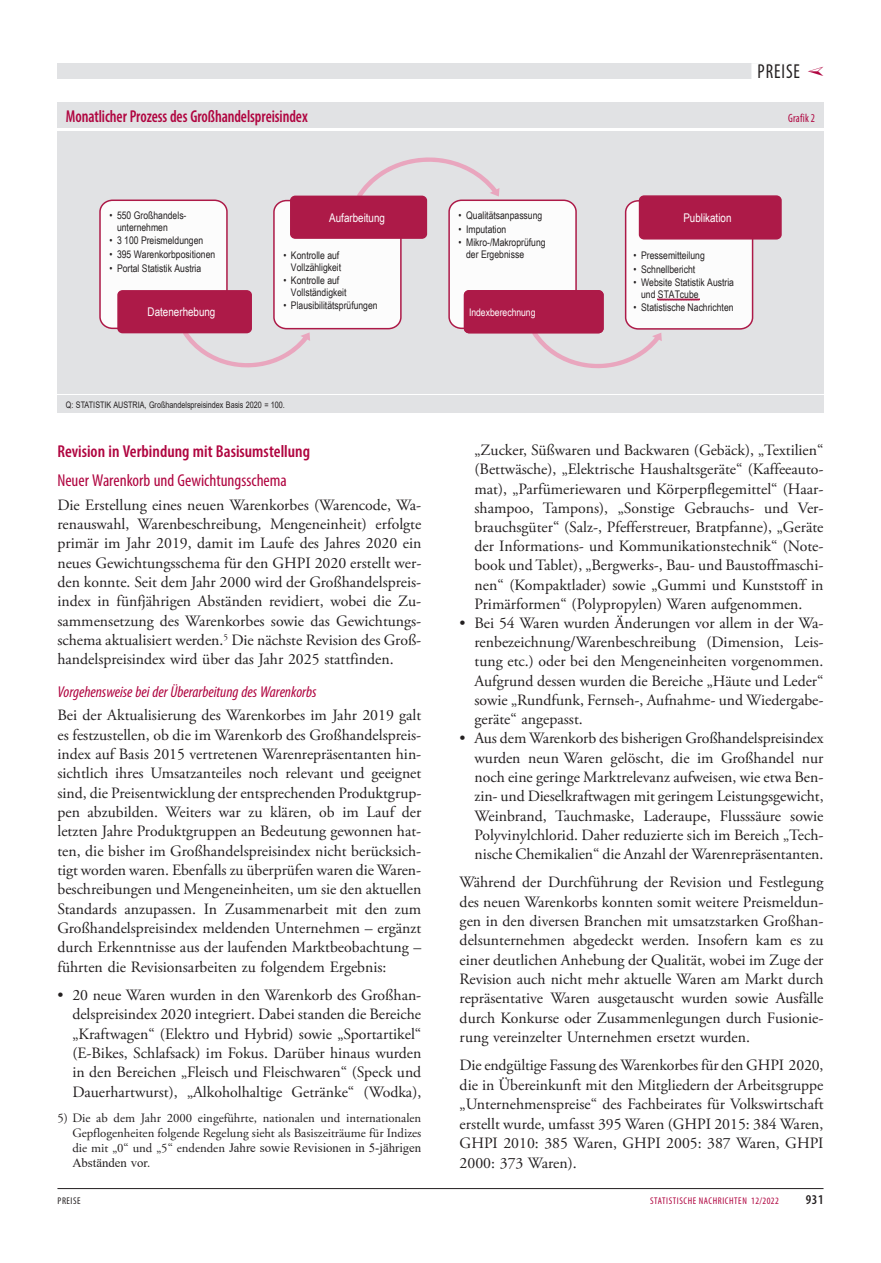
<style>
.page{position:relative;width:881px;height:1263px;background:#fff}
.page>*{position:absolute;margin:0;border:0;box-sizing:border-box;transform-origin:0 0}
.t1{font:condensed 20.25px "Myriad Pro";letter-spacing:.05em;color:#231f20;scale:.9 1}
.t2{font:600 condensed 17.25px "Myriad Pro";color:#b00540;scale:.9 1}
.t3{font:600 condensed 17.25px "Myriad Pro";color:#b00540}
.t4{font:condensed 17.25px "Myriad Pro";letter-spacing:-.005em;color:#b00540}
.t5{font:15.75px/19.4px "Adobe Garamond Pro";color:#231f20;text-align:justify}
.t6{font:italic condensed 15.75px "Myriad Pro";color:#b00540}
.t7{font:600 condensed 13.5px "Myriad Pro";color:#231f20}
.t8{font:12.75px/15px "Adobe Garamond Pro";color:#231f20;text-align:right}
.t9{font:12.75px/15px "Times New Roman";color:#231f20}
.t10{font:12px "Arial Narrow";color:#fff}
.t11{font:condensed 12px "Myriad Pro";letter-spacing:.015em;color:#b00540;scale:.9 1}
.t12{font:10.5px/11.6px "Arial Narrow";color:#231f20}
.t13{font:10.5px "Arial Narrow";color:#fff}
.t14{font:condensed 9.75px "Myriad Pro";letter-spacing:.06em;color:#b00540}
.t15{font:condensed 9.75px "Myriad Pro";letter-spacing:.06em;color:#231f20}
.t16{font:9px "Arial";color:#231f20;scale:.8 1}
.s1{font-family:"Adobe Garamond Pro"}
</style>
<div class="page">
<hr style="left:57px;top:1188px;width:766px;height:1px;background:#231f20">
<div style="left:57px;top:64px;width:740px;height:15px;background:#e1e2e4"></div>
<div style="left:751px;top:63px;width:48px;height:18px;background:#fff"></div>
<div style="left:57px;top:131px;width:766px;height:262px;background:#e1e2e4"></div>
<div style="left:57px;top:103px;width:766px;height:25px;background:#e1e2e4"></div>
<div style="left:57px;top:396px;width:766px;height:17px;background:#e1e2e4"></div>
<div style="left:100px;top:200px;width:127px;height:128px;background:#fff;border-radius:12px"></div>
<div style="left:99px;top:199px;width:128px;height:130px;border:2px solid #ad1a48;border-radius:12px"></div>
<svg style="left:183px;top:332px;width:127px;height:36px"></svg>
<div style="left:118px;top:291px;width:133px;height:42px;background:#ad1a48;border-radius:4px"></div>
<div style="left:117px;top:290px;width:135px;height:43px;border:2px solid #ad1a48;border-radius:4px"></div>
<div style="left:274px;top:201px;width:127px;height:128px;background:#fff;border-radius:12px"></div>
<div style="left:273px;top:200px;width:128px;height:129px;border:2px solid #ad1a48;border-radius:12px"></div>
<svg style="left:357px;top:157px;width:142px;height:41px"></svg>
<div style="left:291px;top:196px;width:135px;height:42px;background:#ad1a48;border-radius:4px"></div>
<div style="left:290px;top:196px;width:137px;height:43px;border:2px solid #ad1a48;border-radius:4px"></div>
<div style="left:449px;top:200px;width:127px;height:128px;background:#fff;border-radius:12px"></div>
<div style="left:448px;top:199px;width:128px;height:130px;border:2px solid #ad1a48;border-radius:12px"></div>
<svg style="left:532px;top:331px;width:129px;height:38px"></svg>
<div style="left:464px;top:291px;width:138px;height:42px;background:#ad1a48;border-radius:4px"></div>
<div style="left:463px;top:290px;width:140px;height:43px;border:2px solid #ad1a48;border-radius:4px"></div>
<div style="left:625px;top:201px;width:127px;height:128px;background:#fff;border-radius:12px"></div>
<div style="left:624px;top:200px;width:129px;height:130px;border:2px solid #ad1a48;border-radius:12px"></div>
<svg style="left:657px;top:298px;width:42px;height:2px"></svg>
<div style="left:639px;top:196px;width:141px;height:43px;background:#ad1a48;border-radius:4px"></div>
<div style="left:638px;top:195px;width:143px;height:45px;border:2px solid #ad1a48;border-radius:4px"></div>
<p class="t1" style="left:757px;top:59px;width:48px">PREISE</p>
<p class="t2" style="left:66px;top:106px;width:270px">Monatlicher Prozess des Großhandelspreisindex</p>
<p class="t11" style="left:788px;top:111px;width:31px">Grafik 2</p>
<p class="t12" style="left:117px;top:209px;width:71px;text-indent:-8px">• 550 Großhandels&shy;unternehmen</p>
<p class="t12" style="left:109px;top:234px;width:95px">• 3 100 Preismeldungen</p>
<p class="t12" style="left:109px;top:248px;width:107px">• 395 Warenkorbpositionen</p>
<p class="t12" style="left:109px;top:262px;width:93px">• Portal Statistik Austria</p>
<p class="t10" style="left:147px;top:303px;width:69px">Datenerhebung</p>
<p class="t10" style="left:329px;top:209px;width:57px">Aufarbeitung</p>
<p class="t12" style="left:458px;top:209px;width:85px">• Qualitätsanpassung</p>
<p class="t12" style="left:458px;top:223px;width:49px">• Imputation</p>
<p class="t12" style="left:466px;top:237px;width:81px;text-indent:-8px">• Mikro-/Makroprüfung der Ergebnisse</p>
<p class="t12" style="left:283px;top:249px;width:59px;text-align:right">• Kontrolle auf<br>Vollzähligkeit</p>
<p class="t12" style="left:291px;top:274px;width:57px;text-indent:-8px">• Kontrolle auf<br>Vollständigkeit</p>
<p class="t12" style="left:283px;top:299px;width:96px">• Plausibilitätsprüfungen</p>
<p class="t13" style="left:469px;top:305px;width:68px">Indexberechnung</p>
<p class="t16" style="left:66px;top:398px;width:275px">Q: STATISTIK AUSTRIA, Großhandelspreisindex Basis 2020 = 100.</p>
<p class="t10" style="left:683px;top:209px;width:50px">Publikation</p>
<p class="t12" style="left:633px;top:249px;width:73px">• Pressemitteilung</p>
<p class="t12" style="left:633px;top:263px;width:63px">• Schnellbericht</p>
<p class="t12" style="left:641px;top:276px;width:94px;text-indent:-8px">• Website Statistik Austria und STATcube</p>
<p class="t12" style="left:633px;top:301px;width:101px">• Statistische Nachrichten</p>
<p class="t3" style="left:57px;top:440px;width:254px">Revision in Verbindung mit Basisumstellung</p>
<p class="t4" style="left:57px;top:470px;width:231px">Neuer Warenkorb und Gewichtungsschema</p>
<p class="t5" style="left:57px;top:495px;width:365px">Die Erstellung eines neuen Warenkorbes (Warencode, Wa&shy;renauswahl, Warenbeschreibung, Mengeneinheit) erfolgte primär im Jahr 2019, damit im Laufe des Jahres 2020 ein neues Gewichtungsschema für den GHPI 2020 erstellt wer&shy;den konnte. Seit dem Jahr 2000 wird der Großhandelspreis&shy;index in fünfjährigen Abständen revidiert, wobei die Zu&shy;sammensetzung des Warenkorbes sowie das Gewichtungs&shy;schema aktualisiert werden.<sup>5</sup> Die nächste Revision des Groß&shy;handelspreisindex wird über das Jahr 2025 stattfinden.</p>
<p class="t6" style="left:57px;top:682px;width:260px">Vorgehensweise bei der Überarbeitung des Warenkorbs</p>
<p class="t5" style="left:57px;top:706px;width:365px">Bei der Aktualisierung des Warenkorbes im Jahr 2019 galt es festzustellen, ob die im Warenkorb des Großhandelspreis&shy;index auf Basis 2015 vertretenen Warenrepräsentanten hin&shy;sichtlich ihres Umsatzanteiles noch relevant und geeignet sind, die Preisentwicklung der entsprechenden Produktgrup&shy;pen abzubilden. Weiters war zu klären, ob im Lauf der letzten Jahre Produktgruppen an Bedeutung gewonnen hat&shy;ten, die bisher im Großhandelspreisindex nicht berücksich&shy;tigt worden waren. Ebenfalls zu überprüfen waren die Waren&shy;beschreibungen und Mengeneinheiten, um sie den aktuellen Standards anzupassen. In Zusammenarbeit mit den zum Großhandelspreisindex meldenden Unternehmen – ergänzt durch Erkenntnisse aus der laufenden Marktbeobachtung – führten die Revisionsarbeiten zu folgendem Ergebnis:</p>
<p class="t5" style="left:72px;top:986px;width:350px;text-indent:-15px">• 20 neue Waren wurden in den Warenkorb des Großhan&shy;delspreisindex 2020 integriert. Dabei standen die Bereiche „Kraftwagen“ (Elektro und Hybrid) sowie „Sportartikel“ (E-Bikes, Schlafsack) im Fokus. Darüber hinaus wurden in den Bereichen „Fleisch und Fleischwaren“ (Speck und Dauerhartwurst), „Alkoholhaltige Getränke“ (Wodka),</p>
<p class="t8" style="left:57px;top:1111px;width:365px">5) Die ab dem Jahr 2000 eingeführte, nationalen und internationalen<br>Gepflogenheiten folgende Regelung sieht als Basiszeiträume für Indizes</p>
<p class="t9" style="left:72px;top:1140px;width:350px"><span class="s1">die mit „0“ und „5“ endenden</span> Jahre sowie Revisionen in 5-jährigen<br>Abständen vor.</p>
<p class="t5" style="left:474px;top:441px;width:350px">„Zucker, Süßwaren und Backwaren (Gebäck), „Textilien“ (Bettwäsche), „Elektrische Haushaltsgeräte“ (Kaffeeauto&shy;mat), „Parfümeriewaren und Körperpflegemittel“ (Haar&shy;shampoo, Tampons), „Sonstige Gebrauchs- und Ver&shy;brauchsgüter“ (Salz-, Pfefferstreuer, Bratpfanne), „Geräte der Informations- und Kommunikationstechnik“ (Note&shy;book und Tablet), „Bergwerks-, Bau- und Baustoffmaschi&shy;nen“ (Kompaktlader) sowie „Gummi und Kunststoff in Primärformen“ (Polypropylen) Waren aufgenommen.</p>
<p class="t5" style="left:474px;top:614px;width:350px;text-indent:-15px">• Bei 54 Waren wurden Änderungen vor allem in der Wa&shy;renbezeichnung/Warenbeschreibung (Dimension, Leis&shy;tung etc.) oder bei den Mengeneinheiten vorgenommen.<br>Aufgrund dessen wurden die Bereiche „Häute und Leder“ sowie „Rundfunk, Fernseh-, Aufnahme- und Wiedergabe&shy;geräte“ angepasst.</p>
<p class="t5" style="left:474px;top:729px;width:350px;text-indent:-15px">• Aus dem Warenkorb des bisherigen Großhandelspreisindex wurden neun Waren gelöscht, die im Großhandel nur noch eine geringe Marktrelevanz aufweisen, wie etwa Ben&shy;zin- und Dieselkraftwagen mit geringem Leistungsgewicht, Weinbrand, Tauchmaske, Laderaupe, Flusssäure sowie Polyvinylchlorid. Daher reduzierte sich im Bereich „Tech&shy;nische Chemikalien“ die Anzahl der Warenrepräsentanten.</p>
<p class="t5" style="left:459px;top:873px;width:365px">Während der Durchführung der Revision und Festlegung des neuen Warenkorbs konnten somit weitere Preismeldun&shy;gen in den diversen Branchen mit umsatzstarken Großhan&shy;delsunternehmen abgedeckt werden. Insofern kam es zu einer deutlichen Anhebung der Qualität, wobei im Zuge der Revision auch nicht mehr aktuelle Waren am Markt durch repräsentative Waren ausgetauscht wurden sowie Ausfälle durch Konkurse oder Zusammenlegungen durch Fusionie&shy;rung vereinzelter Unternehmen ersetzt wurden.</p>
<p class="t5" style="left:459px;top:1056px;width:365px">Die endgültige Fassung des Warenkorbes für den GHPI 2020, die in Übereinkunft mit den Mitgliedern der Arbeitsgruppe „Unternehmenspreise“ des Fachbeirates für Volkswirtschaft erstellt wurde, umfasst 395 Waren (GHPI 2015: 384 Waren, GHPI 2010: 385 Waren, GHPI 2005: 387 Waren, GHPI 2000: 373 Waren).</p>
<p class="t15" style="left:57px;top:1195px;width:25px">PREISE</p>
<p class="t14" style="left:650px;top:1195px;width:130px">STATISTISCHE NACHRICHTEN 12/2022</p>
<p class="t7" style="left:805px;top:1191px;width:19px">931</p>
</div>
